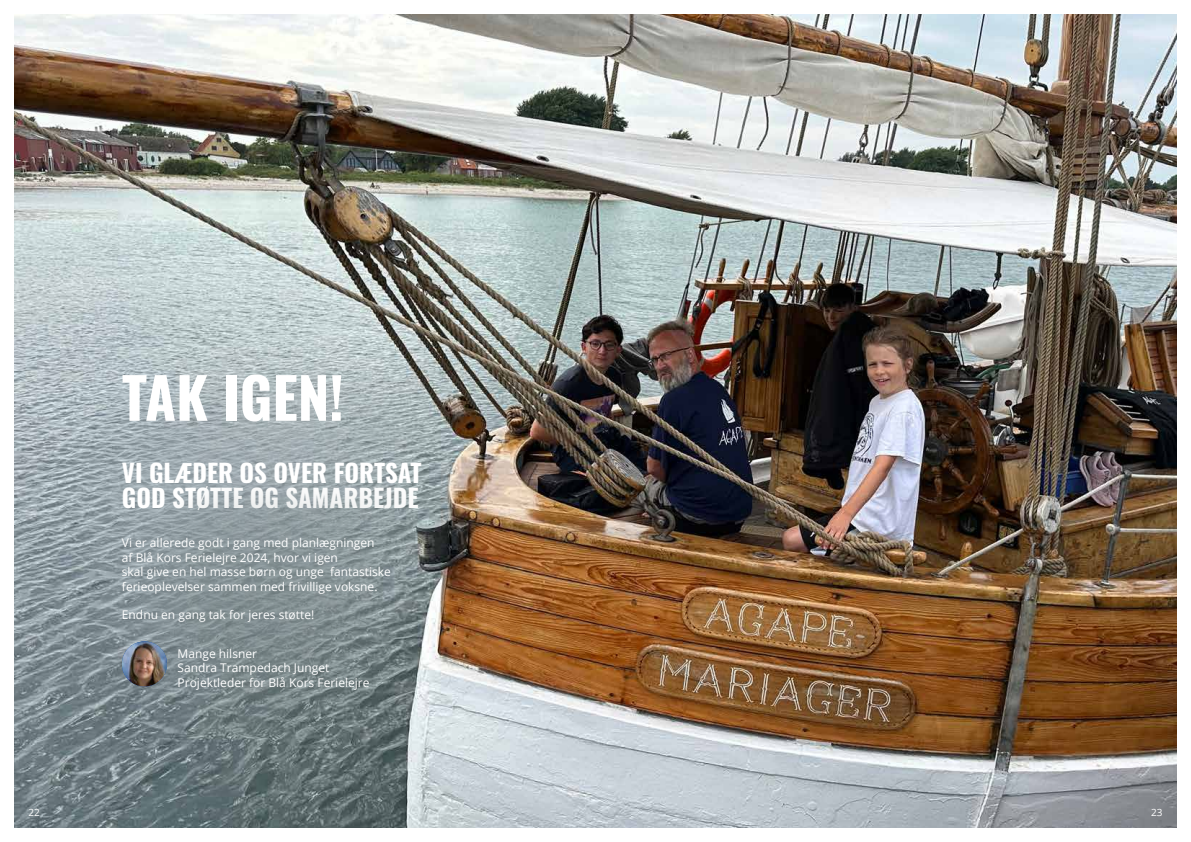
<style>
.page{position:relative;width:1191px;height:842px;background:#fff}
.page>*{position:absolute;margin:0;border:0;box-sizing:border-box;transform-origin:0 0}
.t1{font:700 56.5px "Oswald";color:#fff}
.t2{font:700 25px/25px "Oswald";color:#fff}
.t3{font:12px/14.4px "Open Sans";color:#fff}
.t4{font:10px "Open Sans";color:#fff}
</style>
<div class="page">
<img style="left:14px;top:14px;width:1162px;height:814px">
<svg style="left:64px;top:346px;width:377px;height:395px;background:#a1acb1"></svg>
<img style="left:122px;top:641px;width:45px;height:45px;border-radius:23px">
<svg style="left:129px;top:480px;width:310px;height:271px;background:#859193"></svg>
<h1 class="t1" style="left:122px;top:368px;width:223px">TAK IGEN!</h1>
<h2 class="t2" style="left:122px;top:462px;width:301px">VI GLÆDER OS OVER FORTSAT<br>GOD STØTTE OG SAMARBEJDE</h2>
<p class="t3" style="left:122px;top:535px;width:270px">Vi er allerede godt i gang med planlægningen<br>af Blå Kors Ferielejre 2024, hvor vi igen<br>skal give en hel masse børn og unge fantastiske ferieoplevelser sammen med frivillige voksne.</p>
<p class="t3" style="left:122px;top:607px;width:194px">Endnu en gang tak for jeres støtte!</p>
<p class="t3" style="left:178px;top:646px;width:193px">Mange hilsner<br>Sandra Trampedach Junget<br>Projektleder for Blå Kors Ferielejre</p>
<p class="t4" style="left:28px;top:805px;width:13px">22</p>
<p class="t4" style="left:1151px;top:805px;width:13px">23</p>
</div>
